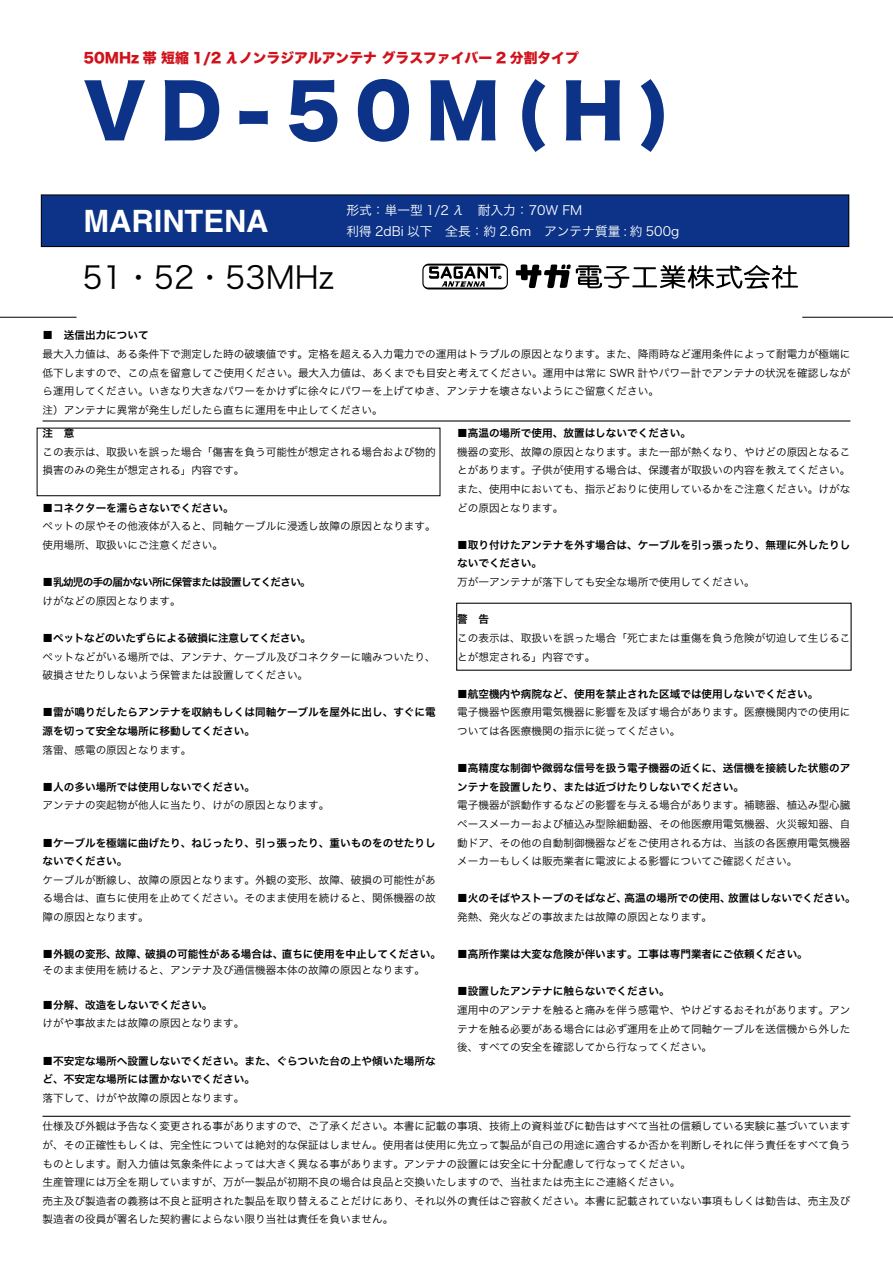
<style>
.page{position:relative;width:893px;height:1263px;background:#fff}
.page>*{position:absolute;margin:0;border:0;box-sizing:border-box;transform-origin:0 0}
.t1{font:72.3px "Hira Kaku Std N W8";color:#0c3388}
.t2{font:30.9px "Hira Kaku Pro N W3";color:#000}
.t3{font:700 30.9px "Helvetica";color:#fff}
.t4{font:13.8px "Hira Kaku Std W8";color:#d0121b}
.t5{font:12.75px/21.3px "Hira Kaku Pro W3";color:#fff}
.t6{font:10.65px/18.6px "Hira Kaku Pro W3";color:#000}
.t7{font:10.65px/18.6px "Hira Kaku Pro W6";color:#000}
.t8{font:10.65px "Hira Kaku Pro W6";letter-spacing:-.07em;color:#000}
.t9{font:10.65px "Hira Kaku Pro W6";letter-spacing:-.03em;color:#000}
</style>
<div class="page">
<hr style="left:43px;top:1116px;width:807px;height:1px;background:#000">
<div style="left:37px;top:428px;width:403px;height:68px;border:1px solid #000"></div>
<div style="left:41px;top:195px;width:808px;height:52px;background:#0c3388"></div>
<div style="left:41px;top:195px;width:808px;height:52px;border:1px solid #000"></div>
<div style="left:516px;top:270px;width:25px;height:5px;background:#000"></div>
<svg style="left:521px;top:264px;width:277px;height:25px"></svg>
<svg style="left:422px;top:264px;width:86px;height:25px"></svg>
<div style="left:424px;top:266px;width:83px;height:22px;background:#fff;border-radius:4px"></div>
<svg style="left:428px;top:266px;width:73px;height:21px"></svg>
<hr style="left:0;top:317px;width:77px;height:1px;background:#000">
<hr style="left:802px;top:317px;width:91px;height:1px;background:#000">
<hr style="left:43px;top:420px;width:807px;height:1px;background:#000">
<p class="t4" style="left:84px;top:50px;width:497px">50MHz 帯 短縮 1/2 λノンラジアルアンテナ グラスファイバー 2 分割タイプ</p>
<h1 class="t1" style="left:84px;top:71px;width:589px">VD-50M(H)</h1>
<h2 class="t3" style="left:84px;top:202px;width:186px">MARINTENA</h2>
<p class="t5" style="left:346px;top:199px;width:334px">形式：単一型 1/2 λ　耐入力：70W FM　<br>利得 2dBi 以下　全長：約 2.6m　アンテナ質量 : 約 500g</p>
<h2 class="t2" style="left:83px;top:250px;width:253px">51・52・53MHz</h2>
<p class="t7" style="left:43px;top:326px;width:108px">■　送信出力について</p>
<p class="t6" style="left:43px;top:344px;width:809px">最大入力値は、ある条件下で測定した時の破壊値です。定格を超える入力電力での運用はトラブルの原因となります。また、降雨時など運用条件によって耐電力が極端に低下しますので、この点を留意してご使用ください。最大入力値は、あくまでも目安と考えてください。運用中は常に SWR 計やパワー計でアンテナの状況を確認しながら運用してください。いきなり大きなパワーをかけずに徐々にパワーを上げてゆき、アンテナを壊さないようにご留意ください。<br>注）アンテナに異常が発生しだしたら直ちに運用を中止してください。</p>
<p class="t7" style="left:43px;top:423px;width:33px">注　意</p>
<p class="t6" style="left:43px;top:442px;width:395px">この表示は、取扱いを誤った場合「傷害を負う可能性が想定される場合および物的損害のみの発生が想定される」内容です。</p>
<p class="t7" style="left:43px;top:498px;width:193px">■コネクターを濡らさないでください。</p>
<p class="t6" style="left:43px;top:516px;width:395px">ペットの尿やその他液体が入ると、同軸ケーブルに浸透し故障の原因となります。使用場所、取扱いにご注意ください。</p>
<p class="t8" style="left:43px;top:572px;width:270px">■乳幼児の手の届かない所に保管または設置してください。</p>
<p class="t6" style="left:43px;top:591px;width:140px">けがなどの原因となります。</p>
<p class="t9" style="left:43px;top:628px;width:270px">■ペットなどのいたずらによる破損に注意してください。</p>
<p class="t6" style="left:43px;top:646px;width:395px">ペットなどがいる場所では、アンテナ、ケーブル及びコネクターに噛みついたり、破損させたりしないよう保管または設置してください。</p>
<p class="t7" style="left:43px;top:703px;width:395px">■雷が鳴りだしたらアンテナを収納もしくは同軸ケーブルを屋外に出し、すぐに電源を切って安全な場所に移動してください。</p>
<p class="t6" style="left:43px;top:739px;width:150px">落雷、感電の原因となります。</p>
<p class="t7" style="left:43px;top:777px;width:214px">■人の多い場所では使用しないでください。</p>
<p class="t6" style="left:43px;top:795px;width:289px">アンテナの突起物が他人に当たり、けがの原因となります。</p>
<p class="t7" style="left:43px;top:833px;width:395px">■ケーブルを極端に曲げたり、ねじったり、引っ張ったり、重いものをのせたりしないでください。</p>
<p class="t6" style="left:43px;top:870px;width:395px;text-align:justify">ケーブルが断線し、故障の原因となります。外観の変形、故障、破損の可能性がある場合は、直ちに使用を止めてください。そのまま使用を続けると、関係機器の故障の原因となります。</p>
<p class="t7" style="left:43px;top:944px;width:400px">■外観の変形、故障、破損の可能性がある場合は、直ちに使用を中止してください。</p>
<p class="t6" style="left:43px;top:960px;width:384px">そのまま使用を続けると、アンテナ及び通信機器本体の故障の原因となります。</p>
<p class="t7" style="left:43px;top:995px;width:172px">■分解、改造をしないでください。</p>
<p class="t6" style="left:43px;top:1013px;width:203px">けがや事故または故障の原因となります。</p>
<p class="t7" style="left:43px;top:1051px;width:395px">■不安定な場所へ設置しないでください。また、ぐらついた台の上や傾いた場所など、不安定な場所には置かないでください。</p>
<p class="t6" style="left:43px;top:1088px;width:203px">落下して、けがや故障の原因となります。</p>
<p class="t7" style="left:457px;top:423px;width:235px">■高温の場所で使用、放置はしないでください。</p>
<p class="t6" style="left:457px;top:442px;width:395px;text-align:justify">機器の変形、故障の原因となります。また一部が熱くなり、やけどの原因となることがあります。子供が使用する場合は、保護者が取扱いの内容を教えてください。また、使用中においても、指示どおりに使用しているかをご注意ください。けがなどの原因となります。</p>
<p class="t7" style="left:457px;top:535px;width:395px">■取り付けたアンテナを外す場合は、ケーブルを引っ張ったり、無理に外したりしないでください。</p>
<p class="t6" style="left:457px;top:572px;width:299px">万が一アンテナが落下しても安全な場所で使用してください。</p>
<p class="t7" style="left:457px;top:609px;width:33px">警　告</p>
<p class="t6" style="left:457px;top:628px;width:395px">この表示は、取扱いを誤った場合「死亡または重傷を負う危険が切迫して生じることが想定される」内容です。</p>
<p class="t7" style="left:457px;top:684px;width:363px">■航空機内や病院など、使用を禁止された区域では使用しないでください。</p>
<p class="t6" style="left:457px;top:702px;width:395px">電子機器や医療用電気機器に影響を及ぼす場合があります。医療機関内での使用については各医療機関の指示に従ってください。</p>
<p class="t7" style="left:457px;top:758px;width:395px">■高精度な制御や微弱な信号を扱う電子機器の近くに、送信機を接続した状態のアンテナを設置したり、または近づけたりしないでください。</p>
<p class="t6" style="left:457px;top:795px;width:395px;text-align:justify">電子機器が誤動作するなどの影響を与える場合があります。補聴器、植込み型心臓ペースメーカーおよび植込み型除細動器、その他医療用電気機器、火災報知器、自動ドア、その他の自動制御機器などをご使用される方は、当該の各医療用電気機器メーカーもしくは販売業者に電波による影響についてご確認ください。</p>
<p class="t7" style="left:457px;top:889px;width:400px">■火のそばやストーブのそばなど、高温の場所での使用、放置はしないでください。</p>
<p class="t6" style="left:457px;top:907px;width:257px">発熱、発火などの事故または故障の原因となります。</p>
<p class="t7" style="left:457px;top:944px;width:352px">■高所作業は大変な危険が伴います。工事は専門業者にご依頼ください。</p>
<p class="t7" style="left:457px;top:982px;width:214px">■設置したアンテナに触らないでください。</p>
<p class="t6" style="left:457px;top:1000px;width:395px;text-align:justify">運用中のアンテナを触ると痛みを伴う感電や、やけどするおそれがあります。アンテナを触る必要がある場合には必ず運用を止めて同軸ケーブルを送信機から外した後、すべての安全を確認してから行なってください。</p>
<p class="t6" style="left:43px;top:1116px;width:809px">仕様及び外観は予告なく変更される事がありますので、ご了承ください。本書に記載の事項、技術上の資料並びに勧告はすべて当社の信頼している実験に基づいていますが、その正確性もしくは、完全性については絶対的な保証はしません。使用者は使用に先立って製品が自己の用途に適合するか否かを判断しそれに伴う責任をすべて負うものとします。耐入力値は気象条件によっては大きく異なる事があります。アンテナの設置には安全に十分配慮して行なってください。<br>生産管理には万全を期していますが、万が一製品が初期不良の場合は良品と交換いたしますので、当社または売主にご連絡ください。<br>売主及び製造者の義務は不良と証明された製品を取り替えることだけにあり、それ以外の責任はご容赦ください。本書に記載されていない事項もしくは勧告は、売主及び製造者の役員が署名した契約書によらない限り当社は責任を負いません。</p>
</div>
